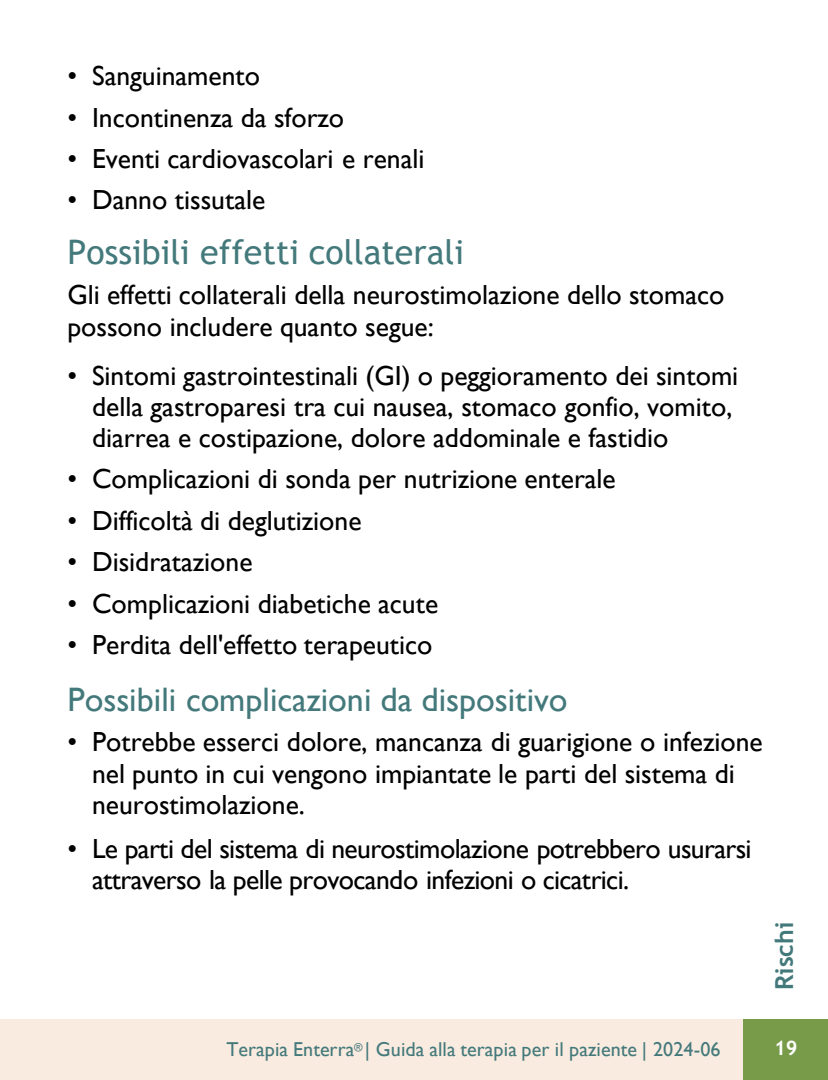
<style>
.page{position:relative;width:828px;height:1080px;background:#fff}
.page>*{position:absolute;margin:0;border:0;box-sizing:border-box;transform-origin:0 0}
.t1{font:34px "Gill Sans";color:#44797b}
.t2{font:34px "Trebuchet MS";color:#44797b}
.t3{font:27.5px/31.2px "Gill Sans";color:#000}
.t4{font:27.5px/31.5px "Gill Sans";letter-spacing:-.025em;color:#000}
.t5{font:700 25px "Trebuchet MS";color:#44797b}
.t6{font:20px "Gill Sans";letter-spacing:.005em;color:#44797b}
.t7{font:700 20px "Trebuchet MS";color:#fff}
</style>
<div class="page">
<div style="left:0;top:1020px;width:742px;height:60px;background:#f9ebe0"></div>
<div style="left:742px;top:1020px;width:85px;height:60px;background:#789b4a"></div>
<p class="t3" style="left:67px;top:61px;width:194px">• Sanguinamento</p>
<p class="t3" style="left:67px;top:102px;width:278px">• Incontinenza da sforzo</p>
<p class="t3" style="left:67px;top:144px;width:358px">• Eventi cardiovascolari e renali</p>
<p class="t3" style="left:67px;top:185px;width:199px">• Danno tissutale</p>
<p class="t2" style="left:67px;top:231px;width:398px">Possibili effetti collaterali</p>
<p class="t3" style="left:67px;top:280px;width:658px">Gli effetti collaterali della neurostimolazione dello stomaco possono includere quanto segue:</p>
<p class="t3" style="left:92px;top:360px;width:647px;text-indent:-25px">• Sintomi gastrointestinali (GI) o peggioramento dei sintomi della gastroparesi tra cui nausea, stomaco gonfio, vomito, diarrea e costipazione, dolore addominale e fastidio</p>
<p class="t3" style="left:67px;top:464px;width:550px">• Complicazioni di sonda per nutrizione enterale</p>
<p class="t3" style="left:67px;top:505px;width:295px">• Difficoltà di deglutizione</p>
<p class="t3" style="left:67px;top:547px;width:187px">• Disidratazione</p>
<p class="t3" style="left:67px;top:588px;width:372px">• Complicazioni diabetiche acute</p>
<p class="t3" style="left:67px;top:630px;width:366px">• Perdita dell'effetto terapeutico</p>
<p class="t1" style="left:67px;top:680px;width:501px">Possibili complicazioni da dispositivo</p>
<p class="t3" style="left:92px;top:727px;width:672px;text-indent:-25px">• Potrebbe esserci dolore, mancanza di guarigione o infezione nel punto in cui vengono impiantate le parti del sistema di neurostimolazione.</p>
<p class="t4" style="left:92px;top:833px;width:661px;text-indent:-25px">• Le parti del sistema di neurostimolazione potrebbero usurarsi attraverso la pelle provocando infezioni o cicatrici.</p>
<p class="t5" style="left:768px;top:990px;width:70px;rotate:-90deg">Rischi</p>
<p class="t6" style="left:226px;top:1037px;width:495px">Terapia Enterra<sup>®</sup> | Guida alla terapia per il paziente | 2024-06</p>
<p class="t7" style="left:774px;top:1035px;width:25px">19</p>
</div>
